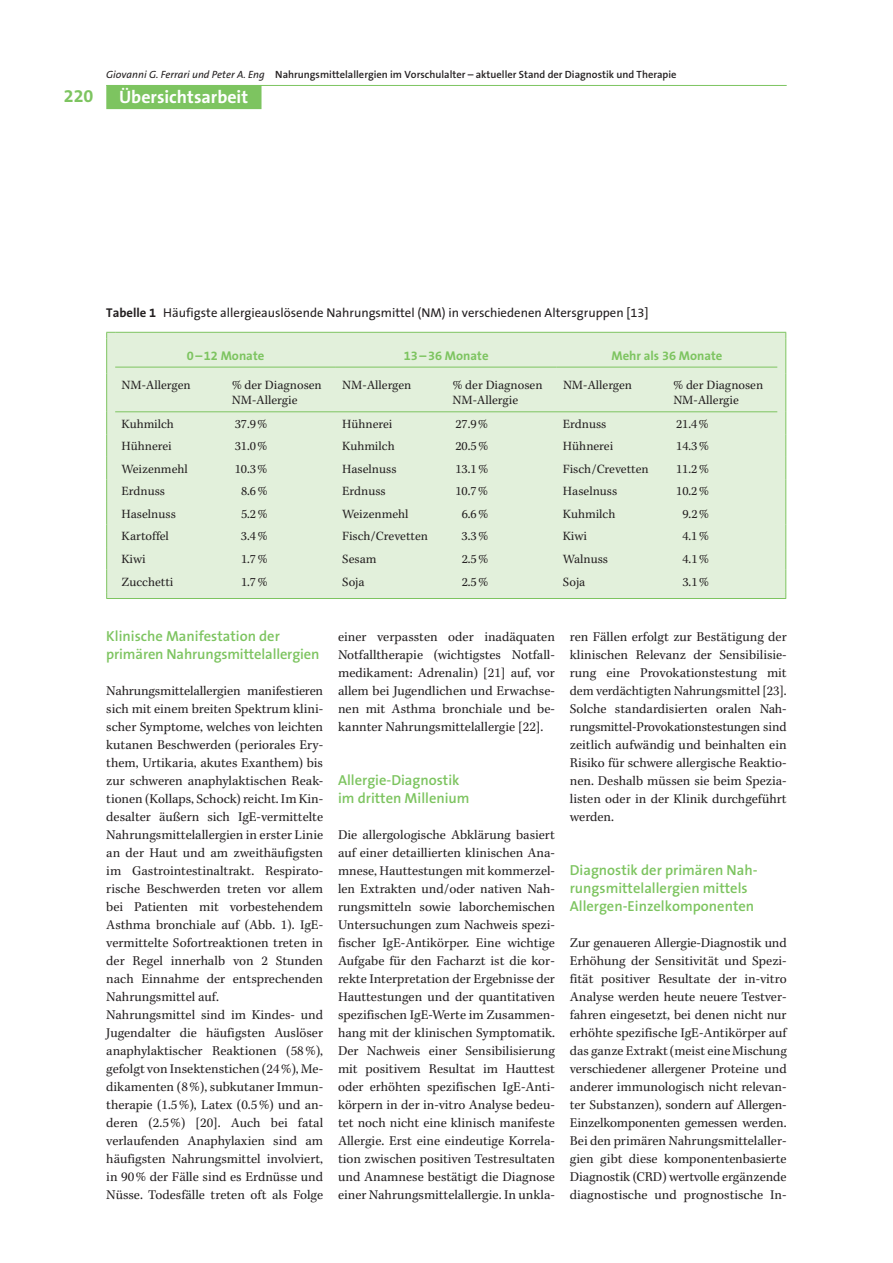
<style>
.page{position:relative;width:893px;height:1263px;background:#fff}
.page>*{position:absolute;margin:0;border:0;box-sizing:border-box;transform-origin:0 0}
.t1{font:700 18px "The Sans B7";color:#fff}
.t2{font:700 18px "The Sans B7";color:#7dc460}
.t3{font:600 14.55px/18px "The Sans B6";color:#7dc460}
.t4{font:13.5px/18px "Kepl MM 281 73 218 56 165 43 128 33";color:#231f20;text-align:justify}
.t5{font:12.75px/15px "Kepl MM 303 75 228 57 152 38 115 28";color:#231f20}
.t6{font:12.75px "The Sans B5 Plain";color:#231f20}
.t7{font:700 12.75px "The Sans B7";color:#7dc460}
.t8{font:600 10.5px "The Sans B6";color:#231f20}
.s1{font-family:"The Sans B5 Plain";font-weight:400;font-style:italic}
.s2{font-family:"The Sans B7";font-weight:700}
</style>
<div class="page">
<div style="left:106px;top:85px;width:155px;height:24px;background:#7dc460"></div>
<hr style="left:106px;top:85px;width:681px;height:1px;background:#7dc460">
<div style="left:107px;top:333px;width:678px;height:265px;background:#e2f0db"></div>
<svg style="left:106px;top:332px;width:9px;height:7px"></svg>
<hr style="left:115px;top:332px;width:671px;height:1px;background:#7dc460">
<hr style="left:106px;top:373px;width:1px;height:39px;background:#7dc460">
<hr style="left:785px;top:373px;width:1px;height:39px;background:#7dc460">
<hr style="left:115px;top:411px;width:662px;height:1px;background:#7dc460">
<svg style="left:106px;top:412px;width:1px;height:186px"></svg>
<svg style="left:785px;top:412px;width:1px;height:186px"></svg>
<hr style="left:106px;top:598px;width:680px;height:1px;background:#7dc460">
<hr style="left:106px;top:339px;width:1px;height:34px;background:#7dc460">
<hr style="left:785px;top:339px;width:1px;height:34px;background:#7dc460">
<hr style="left:115px;top:367px;width:221px;height:1px;background:#7dc460">
<hr style="left:336px;top:367px;width:221px;height:1px;background:#7dc460">
<hr style="left:557px;top:367px;width:220px;height:1px;background:#7dc460">
<p class="t8" style="left:106px;top:71px;width:572px"><span class="s1">Giovanni G. Ferrari und Peter A. Eng</span> Nahrungsmittelallergien im Vorschulalter – aktueller Stand der Diagnostik und Therapie</p>
<h1 class="t2" style="left:64px;top:89px;width:31px">220</h1>
<h1 class="t1" style="left:119px;top:89px;width:131px">Übersichtsarbeit</h1>
<p class="t6" style="left:106px;top:307px;width:544px"><span class="s2">Tabelle 1</span> Häufigste allergieauslösende Nahrungsmittel (NM) in verschiedenen Altersgruppen [13]</p>
<p class="t7" style="left:187px;top:351px;width:79px">0 – 12 Monate</p>
<p class="t7" style="left:404px;top:351px;width:86px">13 – 36 Monate</p>
<p class="t7" style="left:611px;top:351px;width:112px">Mehr als 36 Monate</p>
<p class="t5" style="left:122px;top:379px;width:71px">NM-Allergen</p>
<p class="t5" style="left:232px;top:379px;width:91px">% der Diagnosen<br>NM-Allergie</p>
<p class="t5" style="left:342px;top:379px;width:71px">NM-Allergen</p>
<p class="t5" style="left:453px;top:379px;width:91px">% der Diagnosen<br>NM-Allergie</p>
<p class="t5" style="left:563px;top:379px;width:71px">NM-Allergen</p>
<p class="t5" style="left:673px;top:379px;width:91px">% der Diagnosen<br>NM-Allergie</p>
<p class="t5" style="left:122px;top:417px;width:54px">Kuhmilch</p>
<p class="t5" style="left:235px;top:417px;width:34px">37.9 %</p>
<p class="t5" style="left:342px;top:417px;width:52px">Hühnerei</p>
<p class="t5" style="left:455px;top:417px;width:34px">27.9 %</p>
<p class="t5" style="left:563px;top:417px;width:45px">Erdnuss</p>
<p class="t5" style="left:676px;top:417px;width:34px">21.4 %</p>
<p class="t5" style="left:122px;top:440px;width:52px">Hühnerei</p>
<p class="t5" style="left:235px;top:440px;width:34px">31.0 %</p>
<p class="t5" style="left:342px;top:440px;width:54px">Kuhmilch</p>
<p class="t5" style="left:455px;top:440px;width:34px">20.5 %</p>
<p class="t5" style="left:563px;top:440px;width:52px">Hühnerei</p>
<p class="t5" style="left:676px;top:440px;width:34px">14.3 %</p>
<p class="t5" style="left:122px;top:462px;width:68px">Weizenmehl</p>
<p class="t5" style="left:235px;top:462px;width:34px">10.3 %</p>
<p class="t5" style="left:342px;top:462px;width:56px">Haselnuss</p>
<p class="t5" style="left:455px;top:462px;width:34px">13.1 %</p>
<p class="t5" style="left:563px;top:462px;width:87px">Fisch/Crevetten</p>
<p class="t5" style="left:676px;top:462px;width:34px">11.2 %</p>
<p class="t5" style="left:122px;top:485px;width:45px">Erdnuss</p>
<p class="t5" style="left:241px;top:485px;width:28px">8.6 %</p>
<p class="t5" style="left:342px;top:485px;width:45px">Erdnuss</p>
<p class="t5" style="left:455px;top:485px;width:34px">10.7 %</p>
<p class="t5" style="left:563px;top:485px;width:56px">Haselnuss</p>
<p class="t5" style="left:676px;top:485px;width:34px">10.2 %</p>
<p class="t5" style="left:122px;top:507px;width:56px">Haselnuss</p>
<p class="t5" style="left:241px;top:507px;width:28px">5.2 %</p>
<p class="t5" style="left:342px;top:507px;width:68px">Weizenmehl</p>
<p class="t5" style="left:462px;top:507px;width:28px">6.6 %</p>
<p class="t5" style="left:563px;top:507px;width:54px">Kuhmilch</p>
<p class="t5" style="left:682px;top:507px;width:28px">9.2 %</p>
<p class="t5" style="left:122px;top:530px;width:49px">Kartoffel</p>
<p class="t5" style="left:241px;top:530px;width:28px">3.4 %</p>
<p class="t5" style="left:342px;top:530px;width:87px">Fisch/Crevetten</p>
<p class="t5" style="left:462px;top:530px;width:28px">3.3 %</p>
<p class="t5" style="left:563px;top:530px;width:26px">Kiwi</p>
<p class="t5" style="left:682px;top:530px;width:28px">4.1 %</p>
<p class="t5" style="left:122px;top:552px;width:25px">Kiwi</p>
<p class="t5" style="left:241px;top:552px;width:28px">1.7 %</p>
<p class="t5" style="left:342px;top:552px;width:36px">Sesam</p>
<p class="t5" style="left:462px;top:552px;width:28px">2.5 %</p>
<p class="t5" style="left:563px;top:552px;width:47px">Walnuss</p>
<p class="t5" style="left:682px;top:552px;width:28px">4.1 %</p>
<p class="t5" style="left:122px;top:575px;width:53px">Zucchetti</p>
<p class="t5" style="left:241px;top:575px;width:28px">1.7 %</p>
<p class="t5" style="left:342px;top:575px;width:24px">Soja</p>
<p class="t5" style="left:462px;top:575px;width:28px">2.5 %</p>
<p class="t5" style="left:563px;top:575px;width:24px">Soja</p>
<p class="t5" style="left:682px;top:575px;width:28px">3.1 %</p>
<p class="t3" style="left:106px;top:628px;width:215px">Klinische Manifestation der primären Nahrungsmittelallergien</p>
<p class="t4" style="left:106px;top:682px;width:218px;text-align:left">Nahrungsmittelallergien manifestieren sich mit einem breiten Spektrum klini&shy;scher Symptome, welches von leichten kutanen Beschwerden (periorales Ery&shy;them, Urtikaria, akutes Exanthem) bis zur schweren anaphylaktischen Reak&shy;tionen (Kollaps, Schock) reicht. Im Kin&shy;desalter äußern sich IgE-vermittelte Nahrungsmittelallergien in erster Linie an der Haut und am zweithäufigsten im Gastrointestinaltrakt. Respirato&shy;rische Beschwerden treten vor allem bei Patienten mit vorbestehendem Asthma bronchiale auf (Abb. 1). IgE&shy;vermittelte Sofortreaktionen treten in der Regel innerhalb von 2 Stunden nach Einnahme der entsprechenden Nahrungsmittel auf.<br>Nahrungsmittel sind im Kindes- und Jugendalter die häufigsten Auslöser anaphylaktischer Reaktionen (58 %), gefolgt von Insektenstichen (24 %), Me&shy;dikamenten (8 %), subkutaner Immun&shy;therapie (1.5 %), Latex (0.5 %) und an&shy;deren (2.5 %) [20]. Auch bei fatal verlaufenden Anaphylaxien sind am häufigsten Nahrungsmittel involviert, in 90 % der Fälle sind es Erdnüsse und Nüsse. Todesfälle treten oft als Folge</p>
<p class="t4" style="left:338px;top:629px;width:218px">einer verpassten oder inadäquaten Notfalltherapie (wichtigstes Notfall&shy;medikament: Adrenalin) [21] auf, vor allem bei Jugendlichen und Erwachse&shy;nen mit Asthma bronchiale und be&shy;kannter Nahrungsmittelallergie [22].</p>
<p class="t3" style="left:338px;top:772px;width:133px">Allergie-Diagnostik im dritten Millenium</p>
<p class="t4" style="left:338px;top:827px;width:218px">Die allergologische Abklärung basiert auf einer detaillierten klinischen Ana&shy;mnese, Hauttestungen mit kommerzel&shy;len Extrakten und/oder nativen Nah&shy;rungsmitteln sowie laborchemischen Untersuchungen zum Nachweis spezi&shy;fischer IgE-Antikörper. Eine wichtige Aufgabe für den Facharzt ist die kor&shy;rekte Interpretation der Ergebnisse der Hauttestungen und der quanti tativen spezifischen IgE-Werte im Zusammen&shy;hang mit der klinischen Sym ptomatik.<br>Der Nachweis einer Sensibilisierung mit positivem Resultat im Hauttest oder erhöhten spezifischen IgE-Anti&shy;körpern in der in-vitro Analyse bedeu&shy;tet noch nicht eine klinisch manifeste Allergie. Erst eine eindeutige Korrela&shy;tion zwischen positiven Testresultaten und Anamnese bestätigt die Diagnose einer Nahrungsmittelallergie. In unkla-</p>
<p class="t4" style="left:570px;top:629px;width:218px">ren Fällen erfolgt zur Bestätigung der klinischen Relevanz der Sensibilisie&shy;rung eine Provokationstestung mit dem verdächtigten Nahrungsmittel [23].<br>Solche standardisierten oralen Nah&shy;rungsmittel-Provokationstestungen sind zeitlich aufwändig und beinhalten ein Risiko für schwere allergische Reaktio&shy;nen. Deshalb müssen sie beim Spezia&shy;listen oder in der Klinik durchgeführt werden.</p>
<p class="t3" style="left:570px;top:863px;width:189px">Diagnostik der primären Nah&shy;rungsmittelallergien mittels<br>Allergen-Einzelkomponenten</p>
<p class="t4" style="left:570px;top:935px;width:218px">Zur genaueren Allergie-Diagnostik und Erhöhung der Sensitivität und Spezi&shy;fität positiver Resultate der in-vitro Analyse werden heute neuere Testver&shy;fahren eingesetzt, bei denen nicht nur erhöhte spezifische IgE-Antikörper auf das ganze Extrakt (meist eine Mischung verschiedener allergener Proteine und anderer immunologisch nicht relevan&shy;ter Substanzen), sondern auf Allergen-Einzelkomponenten gemessen werden.<br>Bei den primären Nahrungsmittelaller&shy;gien gibt diese komponentenbasierte Diagnostik (CRD) wertvolle ergänzende diagnostische und prognostische In-</p>
</div>
